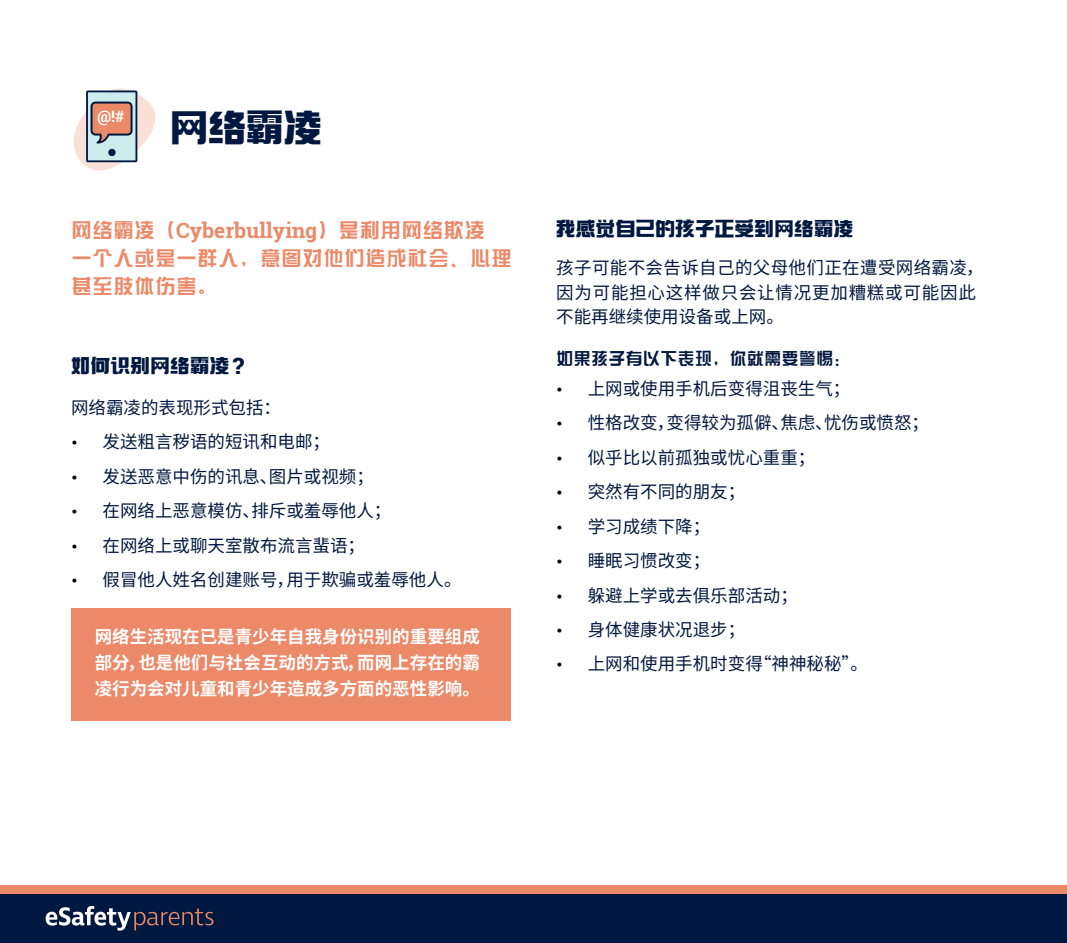
<style>
.page{position:relative;width:1067px;height:943px;background:#fff}
.page>*{position:absolute;margin:0;border:0;box-sizing:border-box;transform-origin:0 0}
.t1{font:800 37.8px "Et Gs Yi";color:#00183f}
.t2{font:700 21px/27.7px "Et Gs Yi";color:#eb8968}
.t3{font:800 19.25px "Et Gs Yi";letter-spacing:.03em;color:#00183f}
.t4{font:17.5px "Noto Sans CJ Ksc";color:#00183f}
.t5{font:700 17.5px/26.2px "Noto Sans CJ Ksc";color:#fff;text-align:justify}
.t6{font:17.5px/24.5px "Noto Sans CJ Ksc";letter-spacing:.02em;color:#00183f}
.t7{font:700 17.5px "Et Gs Yi";letter-spacing:-.01em;color:#00183f}
.t8{font:700 15.75px "Roboto Slab";color:#fff}
.s1{font-family:"Roboto Slab"}
.s2{font-family:"Work Sans";font-size:15.75px;color:#000}
.s3{font-family:"Roboto";font-weight:900;font-size:22.75px}
</style>
<div class="page">
<div style="left:0;top:893px;width:1067px;height:50px;background:#00183f"></div>
<div style="left:0;top:885px;width:1067px;height:8px;background:#eb8968"></div>
<svg style="left:46px;top:906px;width:167px;height:24px"></svg>
<svg style="left:73px;top:88px;width:83px;height:83px"></svg>
<div style="left:71px;top:608px;width:440px;height:112px;background:#eb8968"></div>
<p class="t8" style="left:97px;top:106px;width:29px">@!#</p>
<h1 class="t1" style="left:170px;top:108px;width:153px">网络霸凌</h1>
<p class="t2" style="left:71px;top:216px;width:416px">网络霸凌（<span class="s1">Cyberbullying</span>）是利用网络欺凌</p>
<p class="t3" style="left:556px;top:219px;width:298px">我感觉自己的孩子正受到网络霸凌</p>
<p class="t2" style="left:71px;top:244px;width:442px">一个人或是一群人，意图对他们造成社会、心理甚至肢体伤害。</p>
<p class="t6" style="left:556px;top:256px;width:429px">孩子可能不会告诉自己的父母他们正在遭受网络霸凌，因为可能担心这样做只会让情况更加糟糕或可能因此不能再继续使用设备或上网。</p>
<p class="t7" style="left:556px;top:350px;width:296px">如果孩子有以下表现，你就需要警惕：</p>
<p class="t4" style="left:556px;top:378px;width:295px"><span class="s2">•</span> 上网或使用手机后变得沮丧生气；</p>
<p class="t4" style="left:556px;top:413px;width:374px"><span class="s2">•</span> 性格改变，变得较为孤僻、焦虑、忧伤或愤怒；</p>
<p class="t4" style="left:556px;top:447px;width:260px"><span class="s2">•</span> 似乎比以前孤独或忧心重重；</p>
<p class="t4" style="left:556px;top:482px;width:190px"><span class="s2">•</span> 突然有不同的朋友；</p>
<p class="t4" style="left:556px;top:516px;width:155px"><span class="s2">•</span> 学习成绩下降；</p>
<p class="t4" style="left:556px;top:551px;width:155px"><span class="s2">•</span> 睡眠习惯改变；</p>
<p class="t4" style="left:556px;top:585px;width:243px"><span class="s2">•</span> 躲避上学或去俱乐部活动；</p>
<p class="t4" style="left:556px;top:619px;width:190px"><span class="s2">•</span> 身体健康状况退步；</p>
<p class="t4" style="left:556px;top:654px;width:313px"><span class="s2">•</span> 上网和使用手机时变得“神神秘秘”。</p>
<p class="t3" style="left:71px;top:356px;width:175px">如何识别网络霸凌 <span class="s3">?</span></p>
<p class="t4" style="left:71px;top:398px;width:211px">网络霸凌的表现形式包括：</p>
<p class="t4" style="left:71px;top:432px;width:260px"><span class="s2">•</span> 发送粗言秽语的短讯和电邮；</p>
<p class="t4" style="left:71px;top:466px;width:304px"><span class="s2">•</span> 发送恶意中伤的讯息、图片或视频；</p>
<p class="t4" style="left:71px;top:501px;width:322px"><span class="s2">•</span> 在网络上恶意模仿、排斥或羞辱他人；</p>
<p class="t4" style="left:71px;top:535px;width:295px"><span class="s2">•</span> 在网络上或聊天室散布流言蜚语；</p>
<p class="t4" style="left:71px;top:570px;width:392px"><span class="s2">•</span> 假冒他人姓名创建账号，用于欺骗或羞辱他人。</p>
<p class="t5" style="left:95px;top:623px;width:387px">网络生活现在已是青少年自我身份识别的重要组成部分，也是他们与社会互动的方式，而网上存在的霸凌行为会对儿童和青少年造成多方面的恶性影响。</p>
</div>
